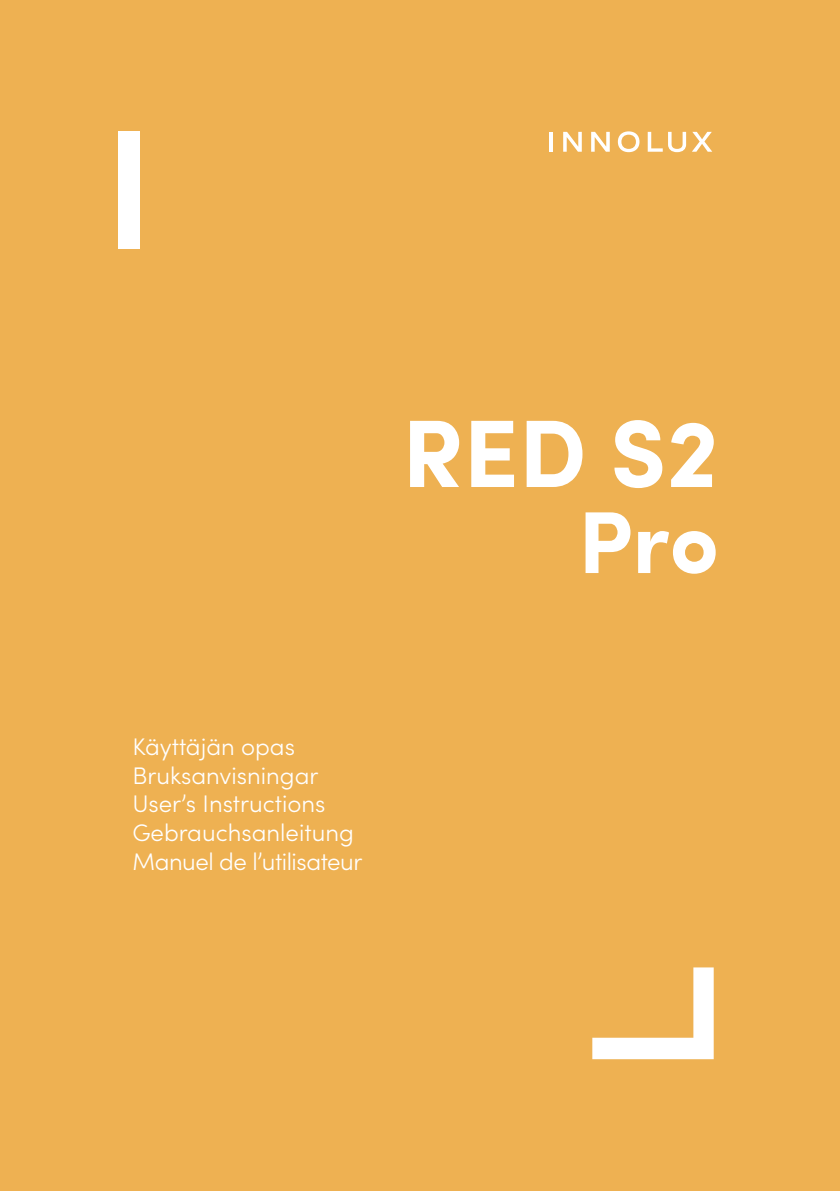
<style>
.page{position:relative;width:840px;height:1191px;background:#fff}
.page>*{position:absolute;margin:0;border:0;box-sizing:border-box;transform-origin:0 0}
.t1{font:700 96px "Sofia Pro";color:#fff}
.t2{font:700 88px "Sofia Pro";color:#fff}
.t3{font:300 24px/28.8px "Sofia Pro";color:#fff}
</style>
<div class="page">
<div style="left:0;top:0;width:839px;height:1191px;background:#eeb152"></div>
<svg style="left:549px;top:132px;width:3px;height:20px"></svg>
<svg style="left:563px;top:132px;width:18px;height:20px"></svg>
<svg style="left:591px;top:132px;width:18px;height:20px"></svg>
<svg style="left:617px;top:131px;width:22px;height:21px"></svg>
<svg style="left:647px;top:132px;width:38px;height:20px"></svg>
<svg style="left:692px;top:132px;width:19px;height:20px"></svg>
<svg style="left:592px;top:967px;width:121px;height:92px"></svg>
<div style="left:118px;top:132px;width:22px;height:117px;background:#fff"></div>
<h1 class="t1" style="left:402px;top:380px;width:318px">RED S2</h1>
<h2 class="t2" style="left:578px;top:475px;width:142px">Pro</h2>
<p class="t3" style="left:132px;top:730px;width:231px">Käyttäjän opas<br>Bruksanvisningar<br>User’s Instructions<br>Gebrauchsanleitung<br>Manuel de l’utilisateur</p>
</div>
